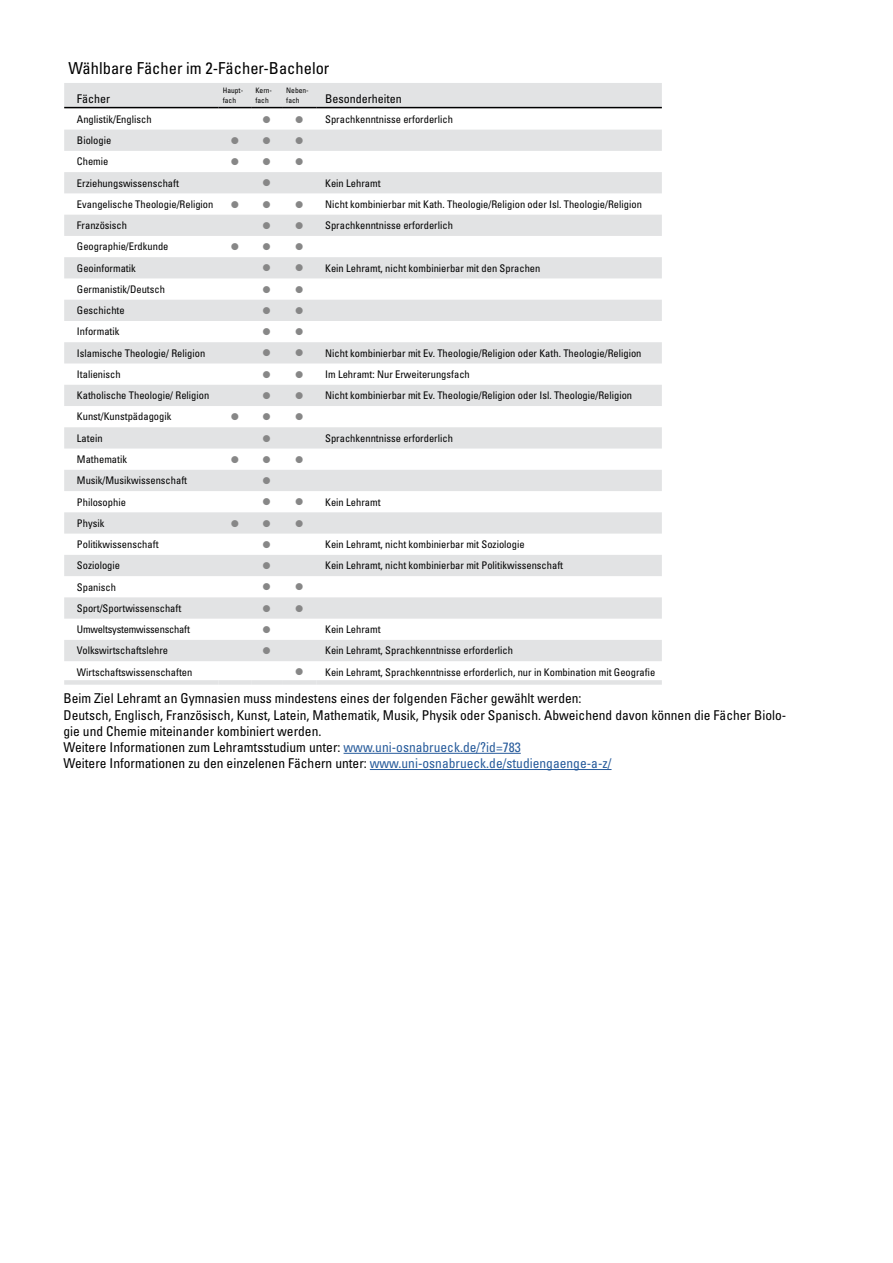
<style>
.page{position:relative;width:893px;height:1263px;background:#fff}
.page>*{position:absolute;margin:0;border:0;box-sizing:border-box;transform-origin:0 0}
.t1{font:condensed 16.5px "Univers LT Pro";color:#000}
.t2{font:condensed 13.5px/16.2px "Univers LT Pro";color:#000}
.t3{font:condensed 12px "Univers LT Std";color:#000}
.t4{font:12px "Wingdings";color:#878787}
.t5{font:condensed 10.5px "Univers LT Pro";color:#000}
.t6{font:condensed 10.5px "Univers LT Pro";letter-spacing:-.02em;color:#000}
.t7{font:condensed 7.5px/9px "Univers LT Std";color:#000}
.s1{color:#878787}
.s2{color:#275b9b}
</style>
<div class="page">
<svg style="left:64px;top:83px;width:598px;height:578px"></svg>
<hr style="left:64px;top:107px;width:155px;height:1px;background:#000">
<hr style="left:219px;top:107px;width:32px;height:1px;background:#000">
<hr style="left:251px;top:107px;width:31px;height:1px;background:#000">
<hr style="left:282px;top:107px;width:35px;height:1px;background:#000">
<hr style="left:317px;top:107px;width:345px;height:1px;background:#000">
<div style="left:64px;top:680px;width:155px;height:5px;background:#e2e3e4"></div>
<div style="left:219px;top:680px;width:32px;height:5px;background:#e2e3e4"></div>
<div style="left:251px;top:680px;width:31px;height:5px;background:#e2e3e4"></div>
<div style="left:282px;top:680px;width:35px;height:5px;background:#e2e3e4"></div>
<div style="left:317px;top:680px;width:345px;height:5px;background:#e2e3e4"></div>
<hr style="left:344px;top:753px;width:177px;height:1px;background:#275b9b">
<hr style="left:370px;top:769px;width:241px;height:1px;background:#275b9b">
<svg style="left:263px;top:116px;width:40px;height:7px"></svg>
<div style="left:64px;top:130px;width:598px;height:21px;background:#e2e3e4"></div>
<svg style="left:231px;top:158px;width:39px;height:7px"></svg>
<svg style="left:231px;top:201px;width:39px;height:7px"></svg>
<svg style="left:263px;top:222px;width:40px;height:7px"></svg>
<svg style="left:231px;top:243px;width:39px;height:7px"></svg>
<svg style="left:263px;top:264px;width:40px;height:8px"></svg>
<svg style="left:263px;top:286px;width:40px;height:7px"></svg>
<svg style="left:263px;top:307px;width:40px;height:7px"></svg>
<svg style="left:263px;top:328px;width:40px;height:7px"></svg>
<svg style="left:263px;top:350px;width:40px;height:7px"></svg>
<svg style="left:263px;top:371px;width:40px;height:7px"></svg>
<svg style="left:263px;top:392px;width:40px;height:7px"></svg>
<svg style="left:231px;top:413px;width:39px;height:7px"></svg>
<svg style="left:231px;top:456px;width:39px;height:7px"></svg>
<svg style="left:263px;top:498px;width:40px;height:7px"></svg>
<svg style="left:231px;top:520px;width:39px;height:7px"></svg>
<svg style="left:263px;top:583px;width:40px;height:7px"></svg>
<svg style="left:263px;top:605px;width:40px;height:7px"></svg>
<h1 class="t1" style="left:68px;top:58px;width:262px">Wählbare Fächer im 2-Fächer-Bachelor</h1>
<p class="t3" style="left:77px;top:91px;width:35px">Fächer</p>
<p class="t7" style="left:223px;top:86px;width:22px">Haupt&shy;fach</p>
<p class="t7" style="left:255px;top:86px;width:18px">Kern&shy;fach</p>
<p class="t7" style="left:286px;top:86px;width:24px">Neben&shy;fach</p>
<p class="t3" style="left:325px;top:91px;width:78px">Besonderheiten</p>
<p class="t5" style="left:77px;top:112px;width:76px">Anglistik/Englisch</p>
<p class="t5" style="left:325px;top:112px;width:129px">Sprachkenntnisse erforderlich</p>
<p class="t5" style="left:77px;top:134px;width:36px">Biologie</p>
<p class="t4" style="left:295px;top:134px;width:10px">●</p>
<p class="t5" style="left:77px;top:155px;width:33px">Chemie</p>
<p class="t4" style="left:295px;top:155px;width:10px">●</p>
<p class="t5" style="left:77px;top:176px;width:104px">Erziehungswissenschaft</p>
<p class="t4" style="left:262px;top:177px;width:10px">●</p>
<p class="t5" style="left:325px;top:176px;width:57px">Kein Lehramt</p>
<p class="t5" style="left:77px;top:197px;width:138px">Evangelische Theologie/Religion</p>
<p class="t5" style="left:295px;top:197px;width:349px"><span class="s1">●</span> Nicht kombinierbar mit Kath. Theologie/Religion oder Isl. Theologie/Religion</p>
<p class="t5" style="left:77px;top:219px;width:52px">Französisch</p>
<p class="t5" style="left:325px;top:219px;width:129px">Sprachkenntnisse erforderlich</p>
<p class="t5" style="left:77px;top:240px;width:93px">Geographie/Erdkunde</p>
<p class="t4" style="left:295px;top:240px;width:10px">●</p>
<p class="t5" style="left:77px;top:261px;width:60px">Geoinformatik</p>
<p class="t5" style="left:325px;top:261px;width:217px">Kein Lehramt, nicht kombinierbar mit den Sprachen</p>
<p class="t5" style="left:77px;top:282px;width:90px">Germanistik/Deutsch</p>
<p class="t5" style="left:77px;top:304px;width:49px">Geschichte</p>
<p class="t5" style="left:77px;top:325px;width:44px">Informatik</p>
<p class="t5" style="left:77px;top:346px;width:130px">Islamische Theologie/ Religion</p>
<p class="t5" style="left:325px;top:346px;width:318px">Nicht kombinierbar mit Ev. Theologie/Religion oder Kath. Theologie/Religion</p>
<p class="t5" style="left:77px;top:368px;width:45px">Italienisch</p>
<p class="t5" style="left:325px;top:368px;width:146px">Im Lehramt: Nur Erweiterungsfach</p>
<p class="t5" style="left:77px;top:389px;width:134px">Katholische Theologie/ Religion</p>
<p class="t5" style="left:325px;top:389px;width:308px">Nicht kombinierbar mit Ev. Theologie/Religion oder Isl. Theologie/Religion</p>
<p class="t5" style="left:77px;top:410px;width:96px">Kunst/Kunstpädagogik</p>
<p class="t4" style="left:295px;top:410px;width:10px">●</p>
<p class="t5" style="left:77px;top:431px;width:27px">Latein</p>
<p class="t4" style="left:262px;top:432px;width:10px">●</p>
<p class="t5" style="left:325px;top:431px;width:129px">Sprachkenntnisse erforderlich</p>
<p class="t5" style="left:77px;top:453px;width:52px">Mathematik</p>
<p class="t4" style="left:295px;top:453px;width:10px">●</p>
<p class="t5" style="left:77px;top:474px;width:112px">Musik/Musikwissenschaft</p>
<p class="t4" style="left:262px;top:474px;width:10px">●</p>
<p class="t5" style="left:77px;top:495px;width:50px">Philosophie</p>
<p class="t5" style="left:325px;top:495px;width:57px">Kein Lehramt</p>
<p class="t5" style="left:77px;top:516px;width:29px">Physik</p>
<p class="t4" style="left:295px;top:517px;width:10px">●</p>
<p class="t5" style="left:77px;top:538px;width:83px">Politikwissenschaft</p>
<p class="t4" style="left:262px;top:538px;width:10px">●</p>
<p class="t5" style="left:325px;top:538px;width:201px">Kein Lehramt, nicht kombinierbar mit Soziologie</p>
<p class="t5" style="left:77px;top:559px;width:45px">Soziologie</p>
<p class="t4" style="left:262px;top:559px;width:10px">●</p>
<p class="t5" style="left:325px;top:559px;width:239px">Kein Lehramt, nicht kombinierbar mit Politikwissenschaft</p>
<p class="t5" style="left:77px;top:580px;width:41px">Spanisch</p>
<p class="t5" style="left:77px;top:601px;width:106px">Sport/Sportwissenschaft</p>
<p class="t6" style="left:77px;top:623px;width:114px">Umweltsystemwissenschaft</p>
<p class="t4" style="left:262px;top:623px;width:10px">●</p>
<p class="t5" style="left:325px;top:623px;width:57px">Kein Lehramt</p>
<p class="t5" style="left:77px;top:644px;width:93px">Volkswirtschaftslehre</p>
<p class="t4" style="left:262px;top:644px;width:10px">●</p>
<p class="t5" style="left:325px;top:644px;width:189px">Kein Lehramt, Sprachkenntnisse erforderlich</p>
<p class="t5" style="left:77px;top:665px;width:117px">Wirtschaftswissenschaften</p>
<p class="t5" style="left:295px;top:665px;width:362px"><span class="s1">●</span> Kein Lehramt, Sprachkenntnisse erforderlich, nur in Kombination mit Geografie</p>
<p class="t2" style="left:63px;top:690px;width:724px">Beim Ziel Lehramt an Gymnasien muss mindestens eines der folgenden Fächer gewählt werden:<br>Deutsch, Englisch, Französisch, Kunst, Latein, Mathematik, Musik, Physik oder Spanisch. Abweichend davon können die Fächer Biolo&shy;gie und Chemie miteinander kombiniert werden.<br>Weitere Informationen zum Lehramtsstudium unter: <span class="s2">www.uni-osnabrueck.de/?id=783<br></span>Weitere Informationen zu den einzelenen Fächern unter: <span class="s2">www.uni-osnabrueck.de/studiengaenge-a-z/</span></p>
</div>
